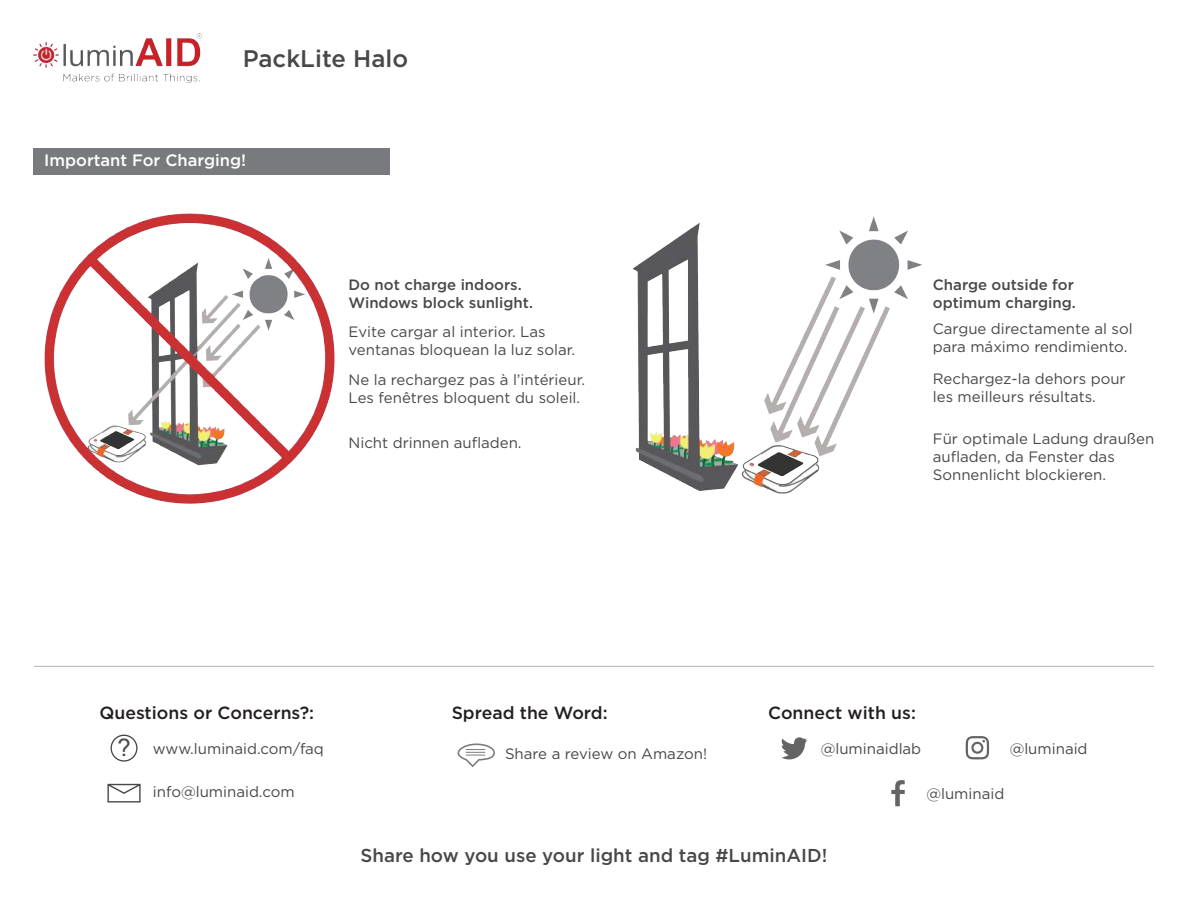
<style>
.page{position:relative;width:1188px;height:918px;background:#fff}
.page>*{position:absolute;margin:0;border:0;box-sizing:border-box;transform-origin:0 0}
.t1{font:500 24px "Gotham";color:#47484a}
.t2{font:500 18.75px "Gotham";color:#48484a}
.t3{font:500 17.55px "Gotham";color:#231f20}
.t4{font:500 16.5px "Gotham";color:#fff}
.t5{font:15px/18px "Gotham";color:#47484a}
.t6{font:500 15px/18px "Gotham";color:#47484a}
.t7{font:15px "Gotham";color:#48484a}
.s1{font-family:"Arial";font-size:23.85px}
</style>
<div class="page">
<div style="left:34px;top:148px;width:356px;height:27px;background:#797a7d"></div>
<hr style="left:34px;top:666px;width:1120px;height:1px;background:#bcbdbe">
<img style="left:34px;top:33px;width:168px;height:50px">
<img style="left:44px;top:213px;width:291px;height:291px">
<img style="left:632px;top:216px;width:290px;height:278px">
<svg style="left:891px;top:780px;width:14px;height:26px"></svg>
<svg style="left:781px;top:737px;width:27px;height:23px"></svg>
<svg style="left:966px;top:736px;width:23px;height:23px"></svg>
<svg style="left:457px;top:743px;width:38px;height:24px"></svg>
<div style="left:111px;top:735px;width:27px;height:27px;border:1px solid #47484a;border-radius:50%"></div>
<svg style="left:107px;top:783px;width:34px;height:20px"></svg>
<h1 class="t1" style="left:243px;top:43px;width:167px">PackLite Halo</h1>
<p class="t4" style="left:44px;top:149px;width:203px">Important For Charging!</p>
<p class="t6" style="left:349px;top:275px;width:186px">Do not charge indoors.<br>Windows block sunlight.</p>
<p class="t5" style="left:349px;top:322px;width:228px">Evite cargar al interior. Las ventanas bloquean la luz solar.</p>
<p class="t5" style="left:349px;top:370px;width:238px">Ne la rechargez pas à l’intérieur.<br>Les fenêtres bloquent du soleil.</p>
<p class="t5" style="left:349px;top:433px;width:175px">Nicht drinnen aufladen.</p>
<p class="t6" style="left:933px;top:275px;width:145px">Charge outside for optimum charging.</p>
<p class="t5" style="left:933px;top:320px;width:201px">Cargue directamente al sol para máximo rendimiento.</p>
<p class="t5" style="left:933px;top:369px;width:194px">Rechargez-la dehors pour les meilleurs résultats.</p>
<p class="t5" style="left:933px;top:430px;width:223px">Für optimale Ladung draußen aufladen, da Fenster das<br>Sonnenlicht blockieren.</p>
<p class="t3" style="left:99px;top:701px;width:216px">Questions or Concerns?:</p>
<p class="t5" style="left:117px;top:739px;width:208px"><span class="s1">?</span> www.luminaid.com/faq</p>
<p class="t5" style="left:153px;top:782px;width:143px">info@luminaid.com</p>
<p class="t3" style="left:452px;top:701px;width:158px">Spread the Word:</p>
<p class="t7" style="left:505px;top:744px;width:204px">Share a review on Amazon!</p>
<p class="t3" style="left:768px;top:701px;width:149px">Connect with us:</p>
<p class="t7" style="left:821px;top:739px;width:102px">@luminaidlab</p>
<p class="t7" style="left:1010px;top:739px;width:79px">@luminaid</p>
<p class="t7" style="left:926px;top:784px;width:79px">@luminaid</p>
<p class="t2" style="left:361px;top:843px;width:468px">Share how you use your light and tag #LuminAID!</p>
</div>
